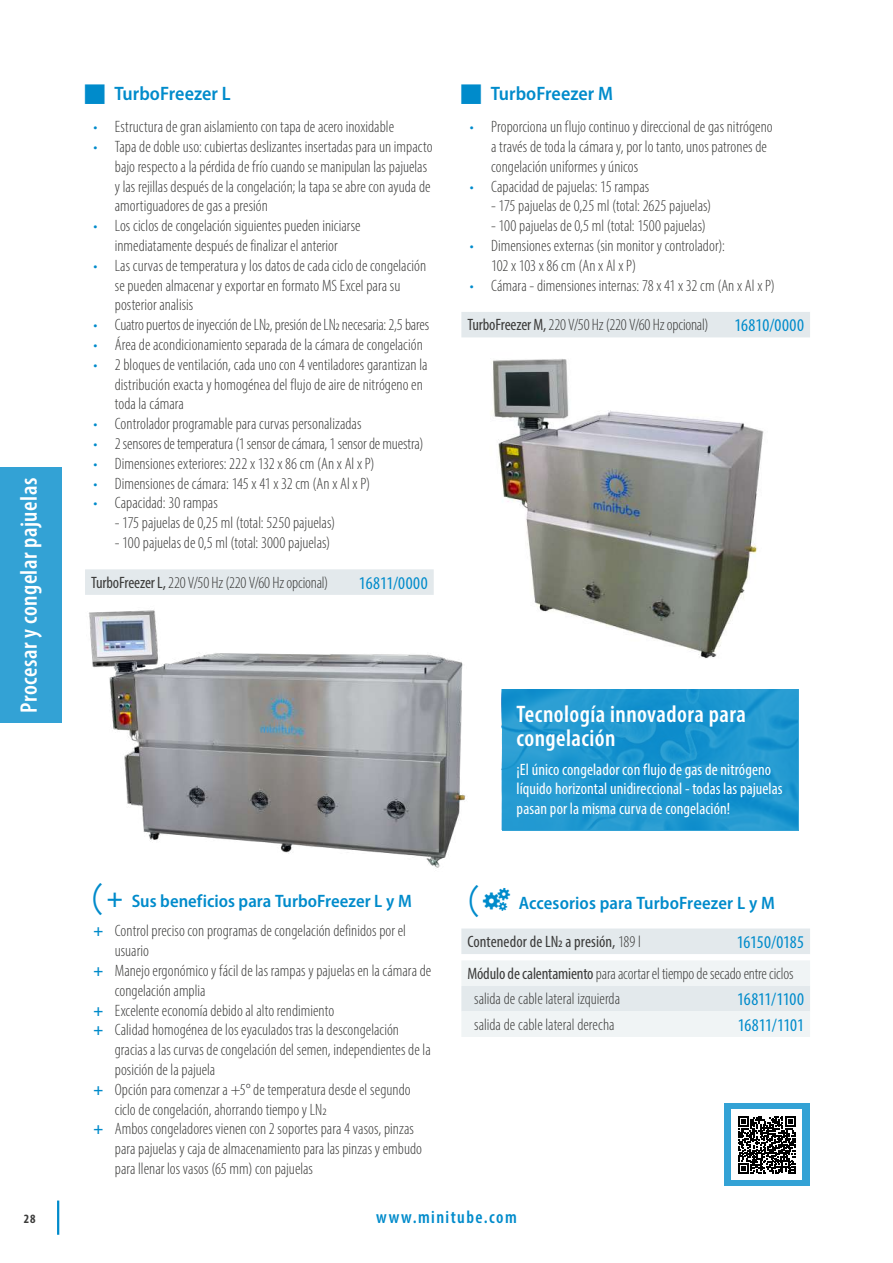
<style>
.page{position:relative;width:893px;height:1263px;background:#fff}
.page>*{position:absolute;margin:0;border:0;box-sizing:border-box;transform-origin:0 0}
.t1{font:600 condensed 24px/24px "Myriad Pro";letter-spacing:.02em;color:#fff}
.t2{font:600 semi-condensed 19.5px "Myriad Pro";color:#008bcb}
.t3{font:600 semi-condensed 18px "Myriad Pro";letter-spacing:.005em;color:#008bcb}
.t4{font:condensed 18px "Myriad Pro";color:#008bcb}
.t5{font:condensed 18px "Myriad Pro";letter-spacing:.03em;color:#008bcb}
.t6{font:600 condensed 18px "Myriad Pro";letter-spacing:.08em;color:#008bcb}
.t7{font:300 condensed 16.5px/19.8px "Myriad Pro";color:#3c3c3b}
.t8{font:condensed 16.5px/19.8px "Myriad Pro";letter-spacing:.005em;color:#fff}
.t9{font:condensed 16.5px "Myriad Pro";letter-spacing:.005em;color:#3c3c3b}
.t10{font:700 condensed 12.75px "Myriad Pro";color:#3c3c3b}
.s1{color:#008bcb}
.s2{font-weight:400}
.s3{font-family:"MS Gothic";font-weight:400;font-stretch:normal;font-size:36px}
.s4{font-size:27px}
.s5{font-weight:700;color:#008bcb}
.s6{font-weight:300}
</style>
<div class="page">
<hr style="left:57px;top:1200px;width:2px;height:35px;background:#008bcb">
<div style="left:0;top:468px;width:62px;height:255px;background:#33a2d5"></div>
<svg style="left:461px;top:312px;width:349px;height:642px"></svg>
<svg style="left:461px;top:961px;width:349px;height:76px"></svg>
<div style="left:85px;top:569px;width:349px;height:25px;background:#e3e9ec"></div>
<svg style="left:502px;top:689px;width:296px;height:141px;background:#1e97d0"></svg>
<img style="left:85px;top:594px;width:395px;height:281px">
<img style="left:468px;top:341px;width:329px;height:323px">
<div style="left:724px;top:1103px;width:85px;height:83px;background:#33a2d5"></div>
<div style="left:732px;top:1110px;width:70px;height:70px;background:#fff"></div>
<svg style="left:738px;top:1116px;width:58px;height:58px"></svg>
<svg style="left:483px;top:888px;width:27px;height:23px"></svg>
<h1 class="t1" style="left:16px;top:713px;width:236px;rotate:-90deg">Procesar y congelar pajuelas</h1>
<p class="t2" style="left:114px;top:81px;width:118px">TurboFreezer L</p>
<p class="t7" style="left:94px;top:117px;width:302px"><span class="s1">•</span> Estructura de gran aislamiento con tapa de acero inoxidable</p>
<p class="t7" style="left:115px;top:137px;width:319px;text-indent:-21px"><span class="s1">•</span> Tapa de doble uso: cubiertas deslizantes insertadas para un impacto bajo respecto a la pérdida de frío cuando se manipulan las pajuelas y las rejillas después de la congelación; la tapa se abre con ayuda de amortiguadores de gas a presión</p>
<p class="t7" style="left:94px;top:216px;width:269px;text-align:center"><span class="s1">•</span> Los ciclos de congelación siguientes pueden iniciarse inmediatamente después de finalizar el anterior</p>
<p class="t7" style="left:115px;top:255px;width:313px;text-indent:-21px"><span class="s1">•</span> Las curvas de temperatura y los datos de cada ciclo de congelación se pueden almacenar y exportar en formato MS Excel para su posterior analisis</p>
<p class="t7" style="left:94px;top:315px;width:337px"><span class="s1">•</span> Cuatro puertos de inyección de LN2, presión de LN2 necesaria: 2,5 bares</p>
<p class="t7" style="left:94px;top:335px;width:331px"><span class="s1">•</span> Área de acondicionamiento separada de la cámara de congelación</p>
<p class="t7" style="left:115px;top:354px;width:314px;text-indent:-21px"><span class="s1">•</span> 2 bloques de ventilación, cada uno con 4 ventiladores garantizan la distribución exacta y homogénea del flujo de aire de nitrógeno en toda la cámara</p>
<p class="t7" style="left:94px;top:414px;width:269px"><span class="s1">•</span> Controlador programable para curvas personalizadas</p>
<p class="t7" style="left:94px;top:434px;width:331px"><span class="s1">•</span> 2 sensores de temperatura (1 sensor de cámara, 1 sensor de muestra)</p>
<p class="t7" style="left:94px;top:453px;width:283px"><span class="s1">•</span> Dimensiones exteriores: 222 x 132 x 86 cm (An x Al x P)</p>
<p class="t7" style="left:94px;top:473px;width:278px"><span class="s1">•</span> Dimensiones de cámara: 145 x 41 x 32 cm (An x Al x P)</p>
<p class="t7" style="left:94px;top:493px;width:126px"><span class="s1">•</span> Capacidad: 30 rampas</p>
<p class="t7" style="left:115px;top:513px;width:222px">- 175 pajuelas de 0,25 ml (total: 5250 pajuelas)</p>
<p class="t7" style="left:115px;top:533px;width:217px">- 100 pajuelas de 0,5 ml (total: 3000 pajuelas)</p>
<p class="t7" style="left:91px;top:572px;width:239px"><span class="s2">TurboFreezer L,</span> 220 V/50 Hz (220 V/60 Hz opcional)</p>
<p class="t5" style="left:359px;top:572px;width:70px">16811/0000</p>
<p class="t2" style="left:491px;top:81px;width:124px">TurboFreezer M</p>
<p class="t7" style="left:491px;top:117px;width:283px;text-indent:-21px"><span class="s1">•</span> Proporciona un flujo continuo y direccional de gas nitrógeno a través de toda la cámara y, por lo tanto, unos patrones de congelación uniformes y únicos</p>
<p class="t7" style="left:470px;top:176px;width:181px"><span class="s1">•</span> Capacidad de pajuelas: 15 rampas</p>
<p class="t7" style="left:491px;top:196px;width:222px">- 175 pajuelas de 0,25 ml (total: 2625 pajuelas)</p>
<p class="t7" style="left:491px;top:216px;width:216px">- 100 pajuelas de 0,5 ml (total: 1500 pajuelas)</p>
<p class="t7" style="left:491px;top:236px;width:235px;text-indent:-21px"><span class="s1">•</span> Dimensiones externas (sin monitor y controlador):<br>102 x 103 x 86 cm (An x Al x P)</p>
<p class="t7" style="left:470px;top:275px;width:307px"><span class="s1">•</span> Cámara - dimensiones internas: 78 x 41 x 32 cm (An x Al x P)</p>
<p class="t7" style="left:467px;top:315px;width:243px"><span class="s2">TurboFreezer M,</span> 220 V/50 Hz (220 V/60 Hz opcional)</p>
<p class="t5" style="left:734px;top:315px;width:71px">16810/0000</p>
<p class="t3" style="left:85px;top:890px;width:328px"><span class="s3">(</span><span class="s4">+</span> Sus beneficios para TurboFreezer L y M</p>
<p class="t7" style="left:94px;top:921px;width:314px"><span class="s5">+</span> Control preciso con programas de congelación definidos por el</p>
<p class="t7" style="left:115px;top:941px;width:36px">usuario</p>
<p class="t7" style="left:94px;top:960px;width:339px"><span class="s5">+</span> Manejo ergonómico y fácil de las rampas y pajuelas en la cámara de</p>
<p class="t7" style="left:115px;top:980px;width:92px">congelación amplia</p>
<p class="t7" style="left:94px;top:1000px;width:242px"><span class="s5">+</span> Excelente economía debido al alto rendimiento</p>
<p class="t7" style="left:94px;top:1020px;width:307px"><span class="s5">+</span> Calidad homogénea de los eyaculados tras la descongelación</p>
<p class="t7" style="left:115px;top:1040px;width:317px">gracias a las curvas de congelación del semen, independientes de la</p>
<p class="t7" style="left:115px;top:1059px;width:102px">posición de la pajuela</p>
<p class="t7" style="left:94px;top:1079px;width:319px"><span class="s5">+</span> Opción para comenzar a +5° de temperatura desde el segundo</p>
<p class="t7" style="left:115px;top:1099px;width:213px">ciclo de congelación, ahorrando tiempo y LN2</p>
<p class="t7" style="left:94px;top:1119px;width:322px"><span class="s5">+</span> Ambos congeladores vienen con 2 soportes para 4 vasos, pinzas</p>
<p class="t7" style="left:115px;top:1139px;width:309px">para pajuelas y caja de almacenamiento para las pinzas y embudo</p>
<p class="t7" style="left:115px;top:1158px;width:200px">para llenar los vasos (65 mm) con pajuelas</p>
<h1 class="t1" style="left:517px;top:701px;width:231px">Tecnología innovadora para congelación</h1>
<p class="t8" style="left:517px;top:759px;width:267px">¡El único congelador con flujo de gas de nitrógeno líquido horizontal unidireccional - todas las pajuelas pasan por la misma curva de congelación!</p>
<p class="t3" style="left:461px;top:892px;width:315px"><span class="s3">(</span> Accesorios para TurboFreezer L y M</p>
<p class="t9" style="left:467px;top:931px;width:175px">Contenedor de LN2 a presión, <span class="s6">189 l</span></p>
<p class="t4" style="left:737px;top:931px;width:69px">16150/0185</p>
<p class="t7" style="left:474px;top:960px;width:321px;line-height:25.5px;text-indent:-7px"><span class="s2">Módulo de calentamiento</span> para acortar el tiempo de secado entre ciclos salida de cable lateral izquierda</p>
<p class="t4" style="left:737px;top:988px;width:68px">16811/1100</p>
<p class="t7" style="left:474px;top:1014px;width:142px">salida de cable lateral derecha</p>
<p class="t4" style="left:738px;top:1014px;width:68px">16811/1101</p>
<p class="t10" style="left:24px;top:1211px;width:13px">28</p>
<p class="t6" style="left:376px;top:1206px;width:142px">www.minitube.com</p>
</div>
